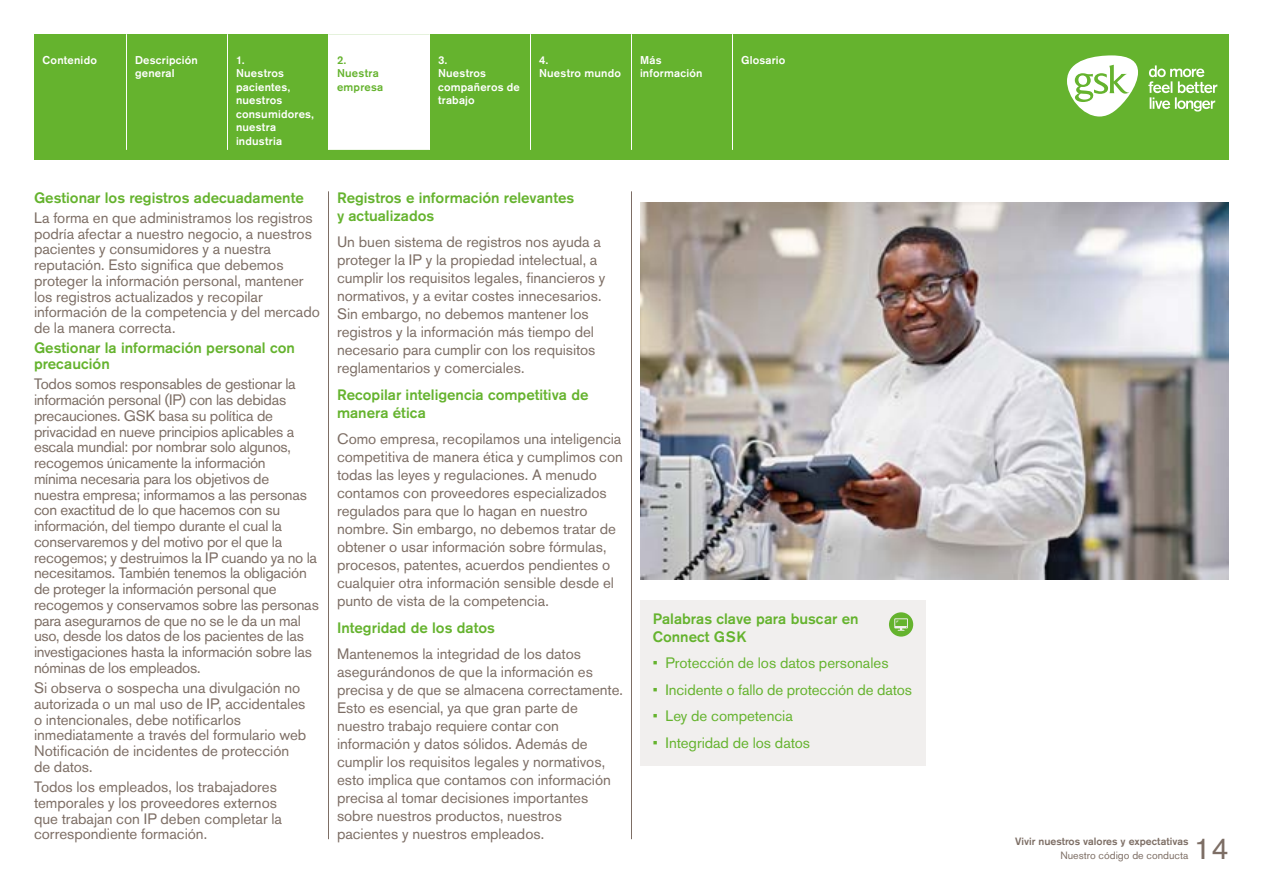
<style>
.page{position:relative;width:1263px;height:893px;background:#fff}
.page>*{position:absolute;margin:0;border:0;box-sizing:border-box;transform-origin:0 0}
.t1{font:30px "Akzidenz Grotesk GSK";color:#7d6e65}
.BodyText{font:15px/15.8px "Akzidenz Grotesk GSK";letter-spacing:-.005em;color:#7d6e65}
.Head_3{font:500 15px/18px "Akzidenz Grotesk GSK";color:#65b32e}
.Bullets{font:15px "Akzidenz Grotesk GSK";letter-spacing:-.005em;color:#65b32e}
.t2{font:500 11.25px/13.5px "Akzidenz Grotesk GSK";letter-spacing:.02em;color:#fff}
.t3{font:500 11.25px/13.5px "Akzidenz Grotesk GSK";letter-spacing:.02em;color:#65b32e}
.t4{font:500 10.5px "Akzidenz Grotesk GSK";color:#7d6e65}
.t5{font:10.5px "Akzidenz Grotesk GSK";color:#7d6e65}
</style>
<div class="page">
<div style="left:34px;top:34px;width:1195px;height:126px;background:#65b32e"></div>
<div style="left:329px;top:34px;width:100px;height:116px;background:#fff"></div>
<hr style="left:126px;top:34px;width:1px;height:116px;background:#fff">
<hr style="left:227px;top:34px;width:1px;height:116px;background:#fff">
<hr style="left:328px;top:34px;width:1px;height:116px;background:#fff">
<hr style="left:429px;top:34px;width:1px;height:116px;background:#fff">
<hr style="left:530px;top:34px;width:1px;height:116px;background:#fff">
<hr style="left:631px;top:34px;width:1px;height:116px;background:#fff">
<hr style="left:732px;top:34px;width:1px;height:116px;background:#fff">
<svg style="left:1148px;top:65px;width:69px;height:47px"></svg>
<svg style="left:1067px;top:55px;width:71px;height:62px"></svg>
<hr style="left:328px;top:191px;width:1px;height:648px;background:#7d6e65">
<hr style="left:631px;top:191px;width:1px;height:648px;background:#7d6e65">
<div style="left:640px;top:600px;width:286px;height:165px;background:#f1efee"></div>
<div style="left:889px;top:612px;width:24px;height:25px;background:#65b32e;border-radius:50%"></div>
<svg style="left:894px;top:618px;width:14px;height:13px"></svg>
<img style="left:640px;top:203px;width:589px;height:376px">
<p class="t2" style="left:43px;top:53px;width:56px">Contenido</p>
<p class="t2" style="left:135px;top:53px;width:64px">Descripción general</p>
<p class="t2" style="left:236px;top:53px;width:79px">1.<br>Nuestros pacientes, nuestros consumidores, nuestra industria</p>
<p class="t3" style="left:337px;top:53px;width:48px">2.<br>Nuestra empresa</p>
<p class="t2" style="left:438px;top:53px;width:83px">3.<br>Nuestros compañeros de trabajo</p>
<p class="t2" style="left:539px;top:53px;width:83px">4.<br>Nuestro mundo</p>
<p class="t2" style="left:640px;top:53px;width:64px">Más información</p>
<p class="t2" style="left:741px;top:53px;width:46px">Glosario</p>
<p class="Head_3" style="left:34px;top:188px;width:271px">Gestionar los registros adecuadamente</p>
<p class="BodyText" style="left:34px;top:210px;width:287px">La forma en que administramos los registros podría afectar a nuestro negocio, a nuestros pacientes y consumidores y a nuestra reputación. Esto significa que debemos proteger la información personal, mantener los registros actualizados y recopilar información de la competencia y del mercado de la manera correcta.</p>
<p class="Head_3" style="left:34px;top:340px;width:262px;line-height:15.8px">Gestionar la información personal con precaución</p>
<p class="BodyText" style="left:34px;top:376px;width:286px">Todos somos responsables de gestionar la información personal (IP) con las debidas precauciones. GSK basa su política de privacidad en nueve principios aplicables a escala mundial: por nombrar solo algunos, recogemos únicamente la información<br>mínima necesaria para los objetivos de<br>nuestra empresa; informamos a las personas con exactitud de lo que hacemos con su información, del tiempo durante el cual la conservaremos y del motivo por el que la recogemos; y destruimos la IP cuando ya no la necesitamos. También tenemos la obligación de proteger la información personal que recogemos y conservamos sobre las personas para asegurarnos de que no se le da un mal uso, desde los datos de los pacientes de las investigaciones hasta la información sobre las nóminas de los empleados.</p>
<p class="BodyText" style="left:34px;top:680px;width:274px">Si observa o sospecha una divulgación no autorizada o un mal uso de IP, accidentales o intencionales, debe notificarlos inmediatamente a través del formulario web Notificación de incidentes de protección de datos.</p>
<p class="BodyText" style="left:34px;top:779px;width:250px">Todos los empleados, los trabajadores temporales y los proveedores externos que trabajan con IP deben completar la correspondiente formación.</p>
<p class="Head_3" style="left:337px;top:188px;width:239px">Registros e información relevantes y actualizados</p>
<p class="BodyText" style="left:337px;top:233px;width:270px;line-height:18px">Un buen sistema de registros nos ayuda a proteger la IP y la propiedad intelectual, a cumplir los requisitos legales, financieros y normativos, y a evitar costes innecesarios.<br>Sin embargo, no debemos mantener los registros y la información más tiempo del necesario para cumplir con los requisitos reglamentarios y comerciales.</p>
<p class="Head_3" style="left:337px;top:385px;width:253px">Recopilar inteligencia competitiva de manera ética</p>
<p class="BodyText" style="left:337px;top:430px;width:287px;line-height:18px">Como empresa, recopilamos una inteligencia competitiva de manera ética y cumplimos con todas las leyes y regulaciones. A menudo contamos con proveedores especializados regulados para que lo hagan en nuestro nombre. Sin embargo, no debemos tratar de obtener o usar información sobre fórmulas, procesos, patentes, acuerdos pendientes o cualquier otra información sensible desde el punto de vista de la competencia.</p>
<p class="Head_3" style="left:337px;top:618px;width:159px">Integridad de los datos</p>
<p class="BodyText" style="left:337px;top:645px;width:287px;line-height:18px">Mantenemos la integridad de los datos asegurándonos de que la información es precisa y de que se almacena correctamente.<br>Esto es esencial, ya que gran parte de nuestro trabajo requiere contar con información y datos sólidos. Además de cumplir los requisitos legales y normativos, esto implica que contamos con información precisa al tomar decisiones importantes sobre nuestros productos, nuestros pacientes y nuestros empleados.</p>
<p class="Head_3" style="left:653px;top:609px;width:207px">Palabras clave para buscar en<br>Connect GSK</p>
<p class="Bullets" style="left:653px;top:653px;width:237px">• Protección de los datos personales</p>
<p class="Bullets" style="left:653px;top:680px;width:261px">• Incidente o fallo de protección de datos</p>
<p class="Bullets" style="left:653px;top:706px;width:142px">• Ley de competencia</p>
<p class="Bullets" style="left:653px;top:733px;width:159px">• Integridad de los datos</p>
<p class="t4" style="left:1015px;top:835px;width:175px">Vivir nuestros valores y expectativas</p>
<p class="t5" style="left:1060px;top:848px;width:130px">Nuestro código de conducta</p>
<h1 class="t1" style="left:1194px;top:829px;width:36px">14</h1>
</div>
